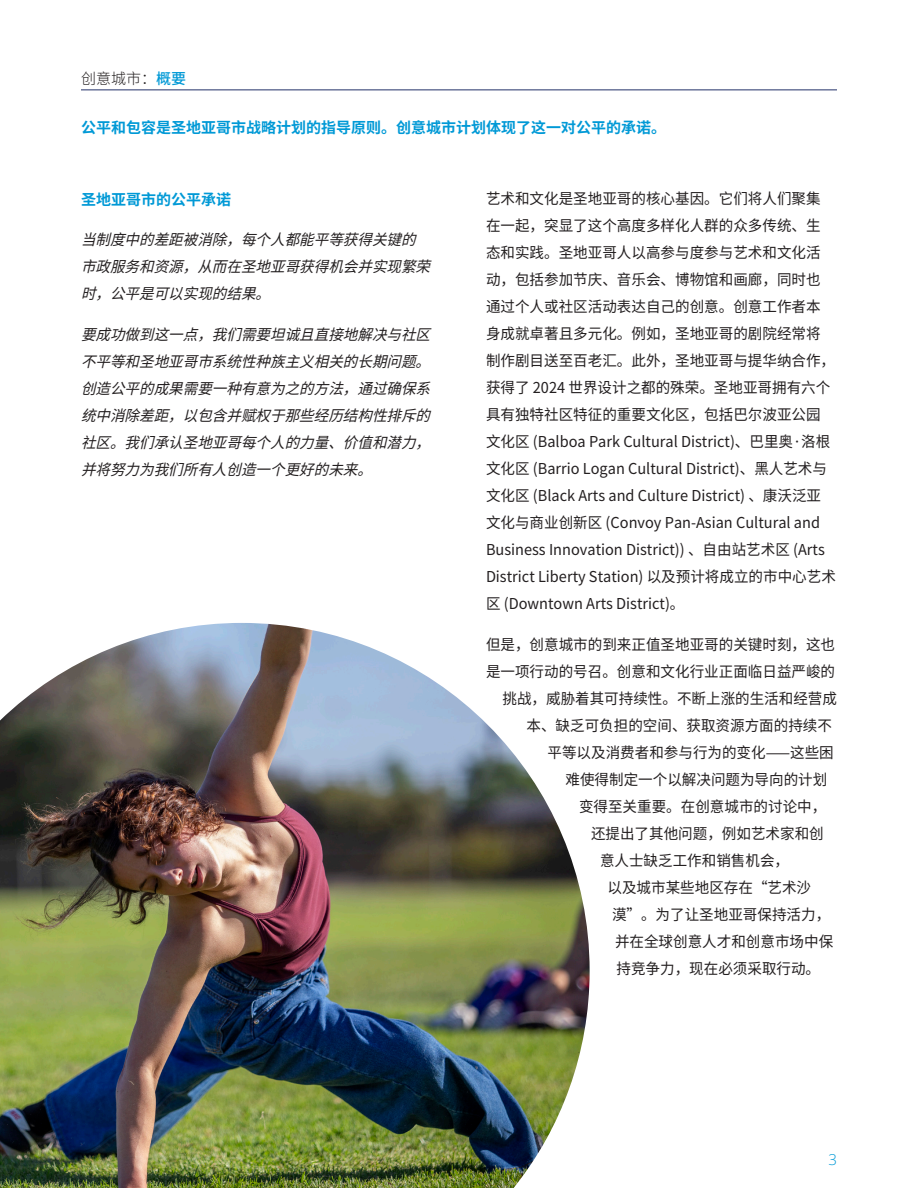
<style>
.page{position:relative;width:918px;height:1188px;background:#fff}
.page>*{position:absolute;margin:0;border:0;box-sizing:border-box;transform-origin:0 0}
.Body_Copy{font:15px/27px "Noto Sans CJ Ksc";color:#231f20}
.Body_Copy-2{font:italic 15px/27px "Noto Sans CJ Ksc";color:#231f20}
.Bold_Body_Copy{font:700 15px "Noto Sans CJ Ksc";color:#0099d6}
.t1{font:300 15px "Noto Sans CJ Ksc";color:#231f20}
.t2{font:300 15px "Open Sans";color:#0099d6}
.s1{font-weight:500;color:#0099d6}
</style>
<div class="page">
<hr style="left:81px;top:89px;width:756px;height:1px;background:#233168">
<img style="left:0;top:623px;width:590px;height:565px">
<p class="t1" style="left:81px;top:70px;width:106px">创意城市：<span class="s1">概要</span></p>
<p class="Bold_Body_Copy" style="left:81px;top:119px;width:586px">公平和包容是圣地亚哥市战略计划的指导原则。创意城市计划体现了这一对公平的承诺。</p>
<p class="Bold_Body_Copy" style="left:81px;top:191px;width:151px">圣地亚哥市的公平承诺</p>
<p class="Body_Copy-2" style="left:81px;top:226px;width:361px">当制度中的差距被消除，每个人都能平等获得关键的市政服务和资源，从而在圣地亚哥获得机会并实现繁荣时，公平是可以实现的结果。</p>
<p class="Body_Copy-2" style="left:81px;top:321px;width:361px;text-align:justify">要成功做到这一点，我们需要坦诚且直接地解决与社区不平等和圣地亚哥市系统性种族主义相关的长期问题。创造公平的成果需要一种有意为之的方法，通过确保系统中消除差距，以包含并赋权于那些经历结构性排斥的社区。我们承认圣地亚哥每个人的力量、价值和潜力，并将努力为我们所有人创造一个更好的未来。</p>
<p class="Body_Copy" style="left:486px;top:186px;width:351px">艺术和文化是圣地亚哥的核心基因。它们将人们聚集在一起，突显了这个高度多样化人群的众多传统、生态和实践。圣地亚哥人以高参与度参与艺术和文化活动，包括参加节庆、音乐会、博物馆和画廊，同时也通过个人或社区活动表达自己的创意。创意工作者本身成就卓著且多元化。例如，圣地亚哥的剧院经常将制作剧目送至百老汇。此外，圣地亚哥与提华纳合作，获得了 2024 世界设计之都的殊荣。圣地亚哥拥有六个具有独特社区特征的重要文化区，包括巴尔波亚公园文化区 (Balboa Park Cultural District)、巴里奥·洛根文化区 (Barrio Logan Cultural District)、黑人艺术与文化区 (Black Arts and Culture District) 、康沃泛亚文化与商业创新区 (Convoy Pan-Asian Cultural and Business Innovation District)) 、自由站艺术区 (Arts District Liberty Station) 以及预计将成立的市中心艺术区 (Downtown Arts District)。</p>
<p class="Body_Copy" style="left:486px;top:631px;width:351px">但是，创意城市的到来正值圣地亚哥的关键时刻，这也</p>
<p class="Body_Copy" style="left:486px;top:658px;width:351px">是一项行动的号召。创意和文化行业正面临日益严峻的</p>
<p class="Body_Copy" style="left:502px;top:685px;width:336px">挑战，威胁着其可持续性。不断上涨的生活和经营成</p>
<p class="Body_Copy" style="left:526px;top:712px;width:307px">本、缺乏可负担的空间、获取资源方面的持续不</p>
<p class="Body_Copy" style="left:548px;top:739px;width:288px">平等以及消费者和参与行为的变化——这些困</p>
<p class="Body_Copy" style="left:566px;top:766px;width:263px">难使得制定一个以解决问题为导向的计划</p>
<p class="Body_Copy" style="left:579px;top:793px;width:249px">变得至关重要。在创意城市的讨论中，</p>
<p class="Body_Copy" style="left:591px;top:820px;width:234px">还提出了其他问题，例如艺术家和创</p>
<p class="Body_Copy" style="left:600px;top:847px;width:191px">意人士缺乏工作和销售机会，</p>
<p class="Body_Copy" style="left:608px;top:874px;width:205px">以及城市某些地区存在“艺术沙</p>
<p class="Body_Copy" style="left:612px;top:901px;width:220px">漠”。为了让圣地亚哥保持活力，</p>
<p class="Body_Copy" style="left:615px;top:928px;width:220px">并在全球创意人才和创意市场中保</p>
<p class="Body_Copy" style="left:616px;top:955px;width:205px">持竞争力，现在必须采取行动。</p>
<p class="t2" style="left:828px;top:1149px;width:10px">3</p>
</div>
